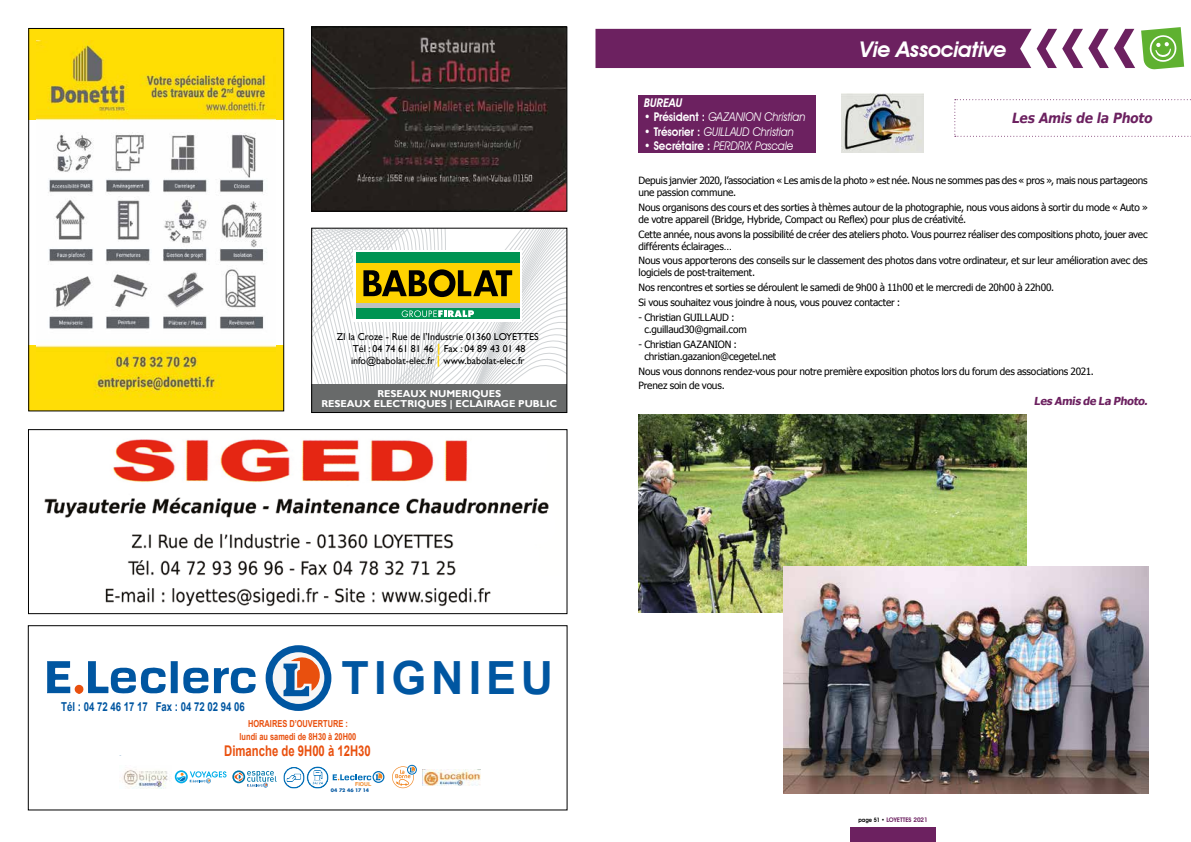
<style>
.page{position:relative;width:1191px;height:842px;background:#fff}
.page>*{position:absolute;margin:0;border:0;box-sizing:border-box;transform-origin:0 0}
.t1{font:700 45.8px "Arial";letter-spacing:.11em;color:#0056a1}
.t2{font:italic 600 21.6px "Avant Garde IT Cby BT";letter-spacing:-.015em;color:#fff}
.t3{font:700 14.7px "Arial";color:#e9500e;scale:.77 1}
.t4{font:italic 700 14px "Bitstream Vera Sans";letter-spacing:-.035em;color:#6c2160;scale:.9 1}
.t5{font:700 12.3px "Arial";color:#0056a1;scale:.78 1}
.t6{font:italic 12px "Avant Garde IT Cby BT";letter-spacing:-.005em;color:#fff;scale:.9 1}
.t7{font:italic 600 12px "Avant Garde IT Cby BT";color:#fff;scale:.9 1}
.t8{font:700 11px "Tahoma";color:#6c2160}
.t9{font:10px/12px "Tahoma";letter-spacing:-.015em;color:#000}
.t10{font:10px/12px "Gill Sans";color:#000;text-align:center}
.t11{font:700 10px/10px "Gill Sans";color:#fff;text-align:center}
.t12{font:700 9.7px/10.1px "Arial";color:#e9500e;scale:.77 1}
.t13{font:600 6.3px "Avant Garde IT Cby BT";color:#6c2160}
.t14{font:700 5.4px "Arial";color:#f18825}
.t15{font:700 4.7px "Futura";color:#0056a1}
.s1{font-weight:700;font-size:12px;color:#ffd300}
.s2{font-weight:600;font-style:normal}
.s3{font-size:6px;color:#000}
</style>
<div class="page">
<svg style="left:595px;top:29px;width:540px;height:39px;background:#7f3e75"></svg>
<div style="left:850px;top:828px;width:85px;height:14px;background:#6c2160"></div>
<img style="left:638px;top:414px;width:388px;height:198px">
<div style="left:29px;top:28px;width:255px;height:92px;background:#ffdd06"></div>
<div style="left:29px;top:346px;width:255px;height:65px;background:#ffdd06"></div>
<img style="left:37px;top:41px;width:239px;height:356px">
<div style="left:29px;top:28px;width:255px;height:383px;border:1px solid #000"></div>
<img style="left:313px;top:29px;width:252px;height:180px">
<div style="left:311px;top:27px;width:256px;height:184px;border:1px solid #000"></div>
<div style="left:312px;top:384px;width:255px;height:28px;background:#686a6a"></div>
<svg style="left:313px;top:230px;width:252px;height:154px"></svg>
<div style="left:311px;top:228px;width:256px;height:185px;border:1px solid #000"></div>
<img style="left:44px;top:439px;width:505px;height:168px">
<div style="left:28px;top:429px;width:539px;height:185px;border:1px solid #000"></div>
<svg style="left:1141px;top:27px;width:43px;height:43px"></svg>
<svg style="left:954px;top:99px;width:237px;height:38px"></svg>
<div style="left:638px;top:95px;width:177px;height:58px;background:#6c2160"></div>
<img style="left:783px;top:567px;width:365px;height:227px">
<img style="left:841px;top:94px;width:82px;height:59px">
<svg style="left:47px;top:645px;width:285px;height:66px"></svg>
<img style="left:283px;top:766px;width:46px;height:23px">
<img style="left:122px;top:769px;width:46px;height:19px">
<svg style="left:175px;top:770px;width:13px;height:13px"></svg>
<svg style="left:177px;top:771px;width:49px;height:12px"></svg>
<svg style="left:232px;top:770px;width:13px;height:13px"></svg>
<svg style="left:234px;top:771px;width:43px;height:16px"></svg>
<svg style="left:333px;top:771px;width:51px;height:12px"></svg>
<svg style="left:392px;top:765px;width:25px;height:23px"></svg>
<img style="left:422px;top:770px;width:58px;height:15px">
<div style="left:28px;top:625px;width:539px;height:185px;border:1px solid #000"></div>
<p class="t10" style="left:337px;top:331px;width:204px">ZI la Croze - Rue de l’Industrie 01360 LOYETTES<br>Tél : 04 74 61 81 46 <span class="s1">|</span> Fax : 04 89 43 01 48 info@babolat-elec.fr <span class="s1">|</span> www.babolat-elec.fr</p>
<p class="t11" style="left:321px;top:389px;width:237px">RESEAUX NUMERIQUES<br>RESEAUX ELECTRIQUES | ECLAIRAGE PUBLIC</p>
<p class="t7" style="left:644px;top:95px;width:44px">BUREAU</p>
<p class="t6" style="left:644px;top:110px;width:181px"><span class="s2">• Président :</span> GAZANION Christian</p>
<p class="t6" style="left:644px;top:124px;width:168px"><span class="s2">• Trésorier :</span> GUILLAUD Christian</p>
<p class="t6" style="left:644px;top:139px;width:167px"><span class="s2">• Secrétaire :</span> PERDRIX Pascale</p>
<h2 class="t2" style="left:860px;top:37px;width:148px">Vie Associative</h2>
<h3 class="t4" style="left:1012px;top:110px;width:158px">Les Amis de la Photo</h3>
<p class="t9" style="left:638px;top:174px;width:511px">Depuis janvier 2020, l’association « Les amis de la photo » est née. Nous ne sommes pas des « pros », mais nous partageons une passion commune.</p>
<p class="t9" style="left:638px;top:201px;width:511px">Nous organisons des cours et des sorties à thèmes autour de la photographie, nous vous aidons à sortir du mode « Auto » de votre appareil (Bridge, Hybride, Compact ou Reflex) pour plus de créativité.</p>
<p class="t9" style="left:638px;top:227px;width:511px">Cette année, nous avons la possibilité de créer des ateliers photo. Vous pourrez réaliser des compositions photo, jouer avec différents éclairages…</p>
<p class="t9" style="left:638px;top:254px;width:511px">Nous vous apporterons des conseils sur le classement des photos dans votre ordinateur, et sur leur amélioration avec des logiciels de post-traitement.</p>
<p class="t9" style="left:638px;top:280px;width:417px;line-height:14.8px">Nos rencontres et sorties se déroulent le samedi de 9h00 à 11h00 et le mercredi de 20h00 à 22h00.<br>Si vous souhaitez vous joindre à nous, vous pouvez contacter :</p>
<p class="t9" style="left:644px;top:311px;width:104px;text-indent:-6px">- Christian GUILLAUD : c.guillaud30@gmail.com</p>
<p class="t9" style="left:644px;top:337px;width:133px;text-indent:-6px">- Christian GAZANION : christian.gazanion@cegetel.net</p>
<p class="t9" style="left:638px;top:363px;width:457px;line-height:14.8px">Nous vous donnons rendez-vous pour notre première exposition photos lors du forum des associations 2021.<br>Prenez soin de vous.</p>
<p class="t8" style="left:1034px;top:394px;width:118px">Les Amis de La Photo.</p>
<h1 class="t1" style="left:342px;top:648px;width:213px">TIGNIEU</h1>
<p class="t5" style="left:61px;top:698px;width:237px">Tél : 04 72 46 17 17 Fax : 04 72 02 94 06</p>
<p class="t12" style="left:240px;top:721px;width:153px">HORAIRES D’OUVERTURE : lundi au samedi de 8H30 à 20H00</p>
<p class="t12" style="left:248px;top:719px;width:153px">HORAIRES D’OUVERTURE : lundi au samedi de 8H30 à 20H00</p>
<h3 class="t3" style="left:224px;top:740px;width:192px">Dimanche de 9H00 à 12H30</h3>
<p class="t14" style="left:355px;top:780px;width:18px">FIOUL</p>
<p class="t15" style="left:331px;top:787px;width:40px">04 72 46 17 14</p>
<p class="t13" style="left:858px;top:816px;width:71px"><span class="s3">page 51 •</span> LOYETTES 2021</p>
</div>
